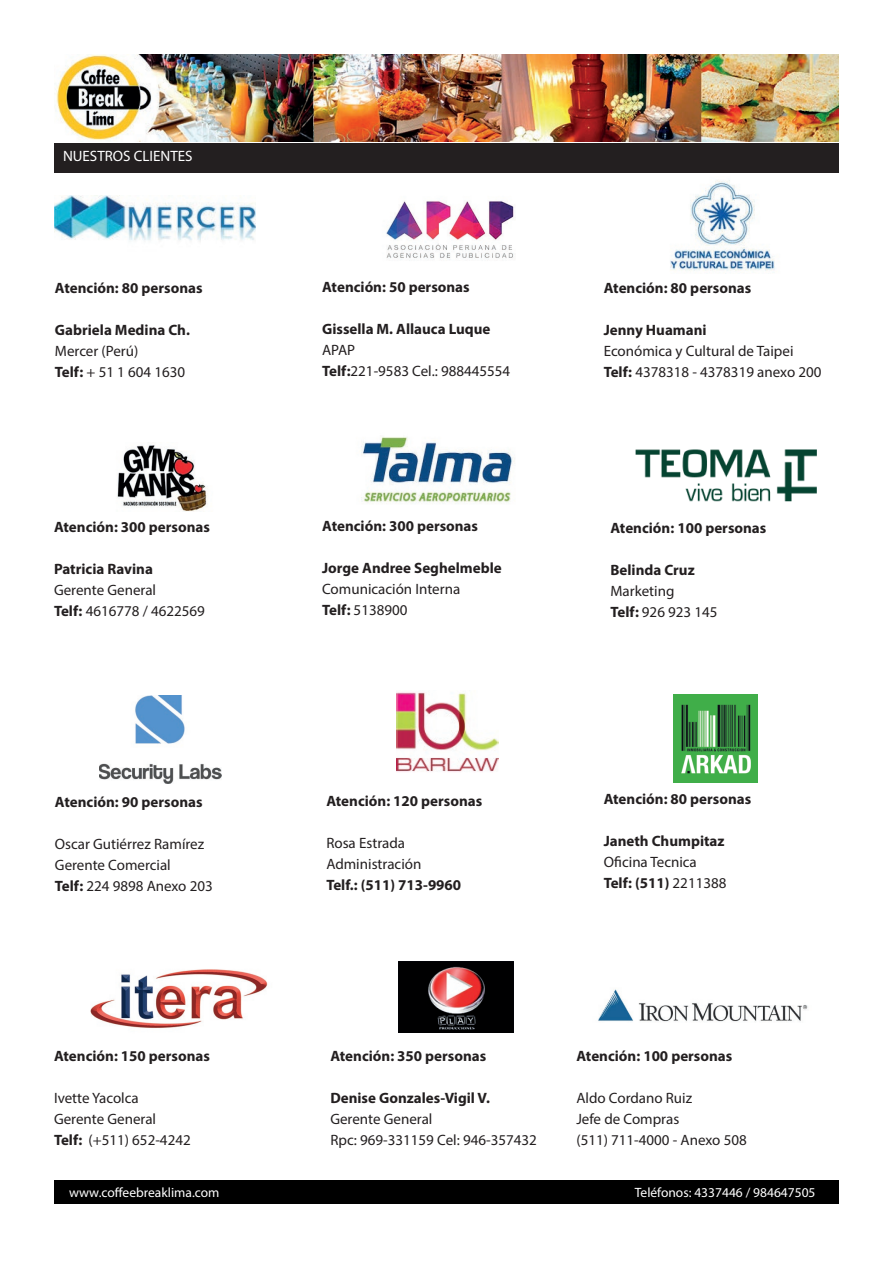
<style>
.page{position:relative;width:893px;height:1263px;background:#fff}
.page>*{position:absolute;margin:0;border:0;box-sizing:border-box;transform-origin:0 0}
.t1{font:15px/21px "Myriad Pro";color:#231f20}
.t2{font:700 15px "Myriad Pro";color:#231f20}
.t3{font:15px "Myriad Pro";color:#fff}
.t4{font:13.5px "Myriad Pro";color:#fff}
.s1{font-weight:700}
</style>
<div class="page">
<div style="left:54px;top:144px;width:785px;height:29px;background:#231f20"></div>
<div style="left:55px;top:1180px;width:784px;height:24px;background:#000"></div>
<img style="left:56px;top:54px;width:783px;height:87px">
<img style="left:386px;top:201px;width:128px;height:59px">
<img style="left:54px;top:196px;width:202px;height:45px">
<img style="left:398px;top:962px;width:115px;height:71px">
<img style="left:117px;top:444px;width:90px;height:68px">
<img style="left:397px;top:692px;width:101px;height:80px">
<div style="left:674px;top:694px;width:84px;height:89px;background:#40ae49"></div>
<img style="left:681px;top:704px;width:70px;height:70px">
<img style="left:99px;top:695px;width:122px;height:88px">
<img style="left:90px;top:969px;width:178px;height:59px">
<img style="left:670px;top:180px;width:105px;height:94px">
<img style="left:361px;top:437px;width:154px;height:66px">
<img style="left:598px;top:989px;width:210px;height:33px">
<img style="left:635px;top:449px;width:182px;height:53px">
<p class="t3" style="left:63px;top:147px;width:131px">NUESTROS CLIENTES</p>
<p class="t2" style="left:55px;top:278px;width:149px">Atención: 80 personas</p>
<p class="t2" style="left:55px;top:320px;width:137px">Gabriela Medina Ch.</p>
<p class="t1" style="left:55px;top:340px;width:132px">Mercer (Perú)<br><span class="s1">Telf:</span> + 51 1 604 1630</p>
<p class="t2" style="left:54px;top:517px;width:157px">Atención: 300 personas</p>
<p class="t2" style="left:54px;top:559px;width:100px">Patricia Ravina</p>
<p class="t1" style="left:54px;top:579px;width:152px">Gerente General<br><span class="s1">Telf:</span> 4616778 / 4622569</p>
<p class="t2" style="left:55px;top:792px;width:149px">Atención: 90 personas</p>
<p class="t1" style="left:55px;top:834px;width:159px">Oscar Gutiérrez Ramírez<br>Gerente Comercial<br><span class="s1">Telf:</span> 224 9898 Anexo 203</p>
<p class="t2" style="left:54px;top:1046px;width:157px">Atención: 150 personas</p>
<p class="t1" style="left:54px;top:1087px;width:138px">Ivette Yacolca<br>Gerente General<br><span class="s1">Telf:</span> (+511) 652-4242</p>
<p class="t2" style="left:322px;top:277px;width:149px">Atención: 50 personas</p>
<p class="t2" style="left:322px;top:319px;width:170px">Gissella M. Allauca Luque</p>
<p class="t1" style="left:322px;top:339px;width:190px">APAP<br><span class="s1">Telf:</span>221-9583 Cel.: 988445554</p>
<p class="t2" style="left:322px;top:516px;width:157px">Atención: 300 personas</p>
<p class="t2" style="left:322px;top:558px;width:181px">Jorge Andree Seghelmeble</p>
<p class="t1" style="left:322px;top:578px;width:140px">Comunicación Interna<br><span class="s1">Telf:</span> 5138900</p>
<p class="t2" style="left:604px;top:278px;width:149px">Atención: 80 personas</p>
<p class="t2" style="left:604px;top:320px;width:104px">Jenny Huamani</p>
<p class="t1" style="left:604px;top:340px;width:219px">Económica y Cultural de Taipei<br><span class="s1">Telf:</span> 4378318 - 4378319 anexo 200</p>
<p class="t2" style="left:610px;top:518px;width:157px">Atención: 100 personas</p>
<p class="t2" style="left:610px;top:560px;width:86px">Belinda Cruz</p>
<p class="t1" style="left:610px;top:580px;width:109px">Marketing<br><span class="s1">Telf:</span> 926 923 145</p>
<p class="t2" style="left:326px;top:791px;width:157px">Atención: 120 personas</p>
<p class="t1" style="left:326px;top:832px;width:97px">Rosa Estrada<br>Administración</p>
<p class="t2" style="left:326px;top:875px;width:136px">Telf.: (511) 713-9960</p>
<p class="t2" style="left:604px;top:789px;width:149px">Atención: 80 personas</p>
<p class="t2" style="left:604px;top:831px;width:122px">Janeth Chumpitaz</p>
<p class="t1" style="left:604px;top:851px;width:124px">Oficina Tecnica<br><span class="s1">Telf: (511)</span> 2211388</p>
<p class="t2" style="left:330px;top:1046px;width:157px">Atención: 350 personas</p>
<p class="t2" style="left:330px;top:1088px;width:161px">Denise Gonzales-Vigil V.</p>
<p class="t1" style="left:330px;top:1108px;width:208px">Gerente General<br>Rpc: 969-331159 Cel: 946-357432</p>
<p class="t2" style="left:576px;top:1046px;width:157px">Atención: 100 personas</p>
<p class="t1" style="left:576px;top:1087px;width:172px">Aldo Cordano Ruiz<br>Jefe de Compras<br>(511) 711-4000 - Anexo 508</p>
<p class="t4" style="left:69px;top:1184px;width:152px">www.coffeebreaklima.com</p>
<p class="t4" style="left:635px;top:1184px;width:182px">Teléfonos: 4337446 / 984647505</p>
</div>
